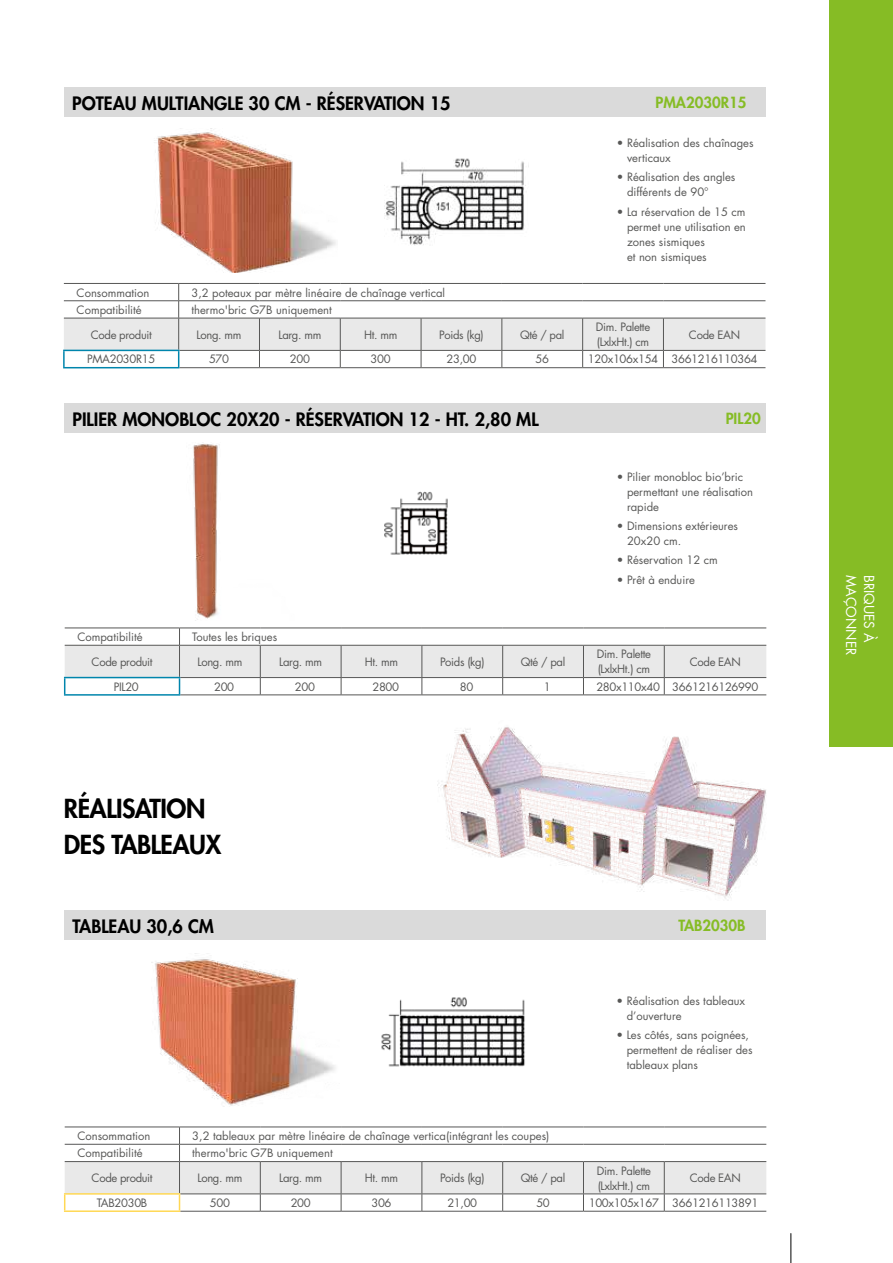
<style>
.page{position:relative;width:893px;height:1263px;background:#fff}
.page>*{position:absolute;margin:0;border:0;box-sizing:border-box;transform-origin:0 0}
.t1{font:800 25.5px/36px "Futura";letter-spacing:-.02em;color:#000}
.t2{font:800 18px "Futura";color:#000}
.t3{font:800 15px "Futura";color:#86bc25}
.t4{font:13.5px "Futura";color:#fff}
.t5{font:11.25px/15px "Futura";color:#575756}
.t6{font:11.25px/15px "Futura";letter-spacing:-.03em;color:#575756}
</style>
<div class="page">
<img style="left:157px;top:130px;width:179px;height:142px">
<hr style="left:259px;top:367px;width:81px;height:1px;background:#575756">
<hr style="left:340px;top:367px;width:81px;height:1px;background:#575756">
<hr style="left:421px;top:367px;width:81px;height:1px;background:#575756">
<hr style="left:502px;top:367px;width:81px;height:1px;background:#575756">
<hr style="left:583px;top:367px;width:80px;height:1px;background:#575756">
<hr style="left:663px;top:367px;width:102px;height:1px;background:#575756">
<hr style="left:179px;top:367px;width:80px;height:1px;background:#575756">
<hr style="left:64px;top:283px;width:115px;height:1px;background:#575756">
<hr style="left:179px;top:283px;width:80px;height:1px;background:#575756">
<hr style="left:259px;top:283px;width:81px;height:1px;background:#575756">
<hr style="left:340px;top:283px;width:81px;height:1px;background:#575756">
<hr style="left:421px;top:283px;width:81px;height:1px;background:#575756">
<hr style="left:502px;top:283px;width:81px;height:1px;background:#575756">
<hr style="left:583px;top:283px;width:80px;height:1px;background:#575756">
<hr style="left:663px;top:283px;width:102px;height:1px;background:#575756">
<svg style="left:63px;top:284px;width:702px;height:83px"></svg>
<hr style="left:63px;top:367px;width:116px;height:1px;background:#0085ac">
<div style="left:64px;top:88px;width:701px;height:29px;background:#dadada"></div>
<img style="left:385px;top:158px;width:144px;height:87px">
<hr style="left:260px;top:694px;width:81px;height:1px;background:#575756">
<hr style="left:341px;top:694px;width:81px;height:1px;background:#575756">
<hr style="left:422px;top:694px;width:81px;height:1px;background:#575756">
<hr style="left:503px;top:694px;width:80px;height:1px;background:#575756">
<hr style="left:583px;top:694px;width:81px;height:1px;background:#575756">
<hr style="left:664px;top:694px;width:102px;height:1px;background:#575756">
<hr style="left:180px;top:694px;width:80px;height:1px;background:#575756">
<svg style="left:64px;top:628px;width:702px;height:66px"></svg>
<hr style="left:64px;top:694px;width:116px;height:2px;background:#0085ac">
<img style="left:384px;top:491px;width:64px;height:64px">
<img style="left:193px;top:444px;width:27px;height:177px">
<div style="left:64px;top:403px;width:702px;height:30px;background:#dadada"></div>
<hr style="left:260px;top:1211px;width:81px;height:1px;background:#575756">
<hr style="left:341px;top:1211px;width:81px;height:1px;background:#575756">
<hr style="left:422px;top:1211px;width:81px;height:1px;background:#575756">
<hr style="left:503px;top:1211px;width:80px;height:1px;background:#575756">
<hr style="left:583px;top:1211px;width:81px;height:1px;background:#575756">
<hr style="left:664px;top:1211px;width:102px;height:1px;background:#575756">
<hr style="left:180px;top:1211px;width:80px;height:1px;background:#575756">
<svg style="left:64px;top:1127px;width:702px;height:84px"></svg>
<hr style="left:64px;top:1210px;width:116px;height:2px;background:#ffd854">
<div style="left:64px;top:910px;width:702px;height:29px;background:#dadada"></div>
<img style="left:151px;top:959px;width:184px;height:148px">
<img style="left:381px;top:997px;width:144px;height:70px">
<img style="left:438px;top:727px;width:328px;height:174px">
<hr style="left:790px;top:1233px;width:1px;height:30px;background:#000">
<div style="left:829px;top:0;width:64px;height:746px;background:#86bc25"></div>
<h2 class="t2" style="left:72px;top:92px;width:380px">POTEAU MULTIANGLE 30 CM - RÉSERVATION 15</h2>
<h3 class="t3" style="left:655px;top:92px;width:92px">PMA2030R15</h3>
<p class="t5" style="left:627px;top:135px;width:128px;text-indent:-10px">• Réalisation des chaînages verticaux</p>
<p class="t5" style="left:627px;top:169px;width:110px;text-indent:-10px">• Réalisation des angles différents de 90°</p>
<p class="t5" style="left:627px;top:204px;width:120px;text-indent:-10px">• La réservation de 15 cm permet une utilisation en zones sismiques<br>et non sismiques</p>
<p class="t5" style="left:77px;top:285px;width:74px">Consommation</p>
<p class="t5" style="left:191px;top:285px;width:255px">3,2 poteaux par mètre linéaire de chaînage vertical</p>
<p class="t5" style="left:77px;top:302px;width:67px">Compatibilité</p>
<p class="t5" style="left:191px;top:302px;width:142px">thermo'bric G7B uniquement</p>
<p class="t6" style="left:91px;top:327px;width:62px">Code produit</p>
<p class="t5" style="left:197px;top:327px;width:46px">Long. mm</p>
<p class="t5" style="left:278px;top:327px;width:44px">Larg. mm</p>
<p class="t5" style="left:364px;top:327px;width:35px">Ht. mm</p>
<p class="t5" style="left:439px;top:327px;width:46px">Poids (kg)</p>
<p class="t5" style="left:520px;top:327px;width:46px">Qté / pal</p>
<p class="t6" style="left:596px;top:319px;width:56px">Dim. Palette (LxlxHt.) cm</p>
<p class="t5" style="left:689px;top:327px;width:53px">Code EAN</p>
<p class="t6" style="left:87px;top:352px;width:70px">PMA2030R15</p>
<p class="t5" style="left:209px;top:352px;width:22px">570</p>
<p class="t5" style="left:290px;top:352px;width:22px">200</p>
<p class="t5" style="left:371px;top:352px;width:22px">300</p>
<p class="t5" style="left:447px;top:352px;width:31px">23,00</p>
<p class="t5" style="left:535px;top:352px;width:15px">56</p>
<p class="t6" style="left:588px;top:352px;width:171px">120x106x154 3661216110364</p>
<h2 class="t2" style="left:73px;top:408px;width:467px">PILIER MONOBLOC 20X20 - RÉSERVATION 12 - HT. 2,80 ML</h2>
<h3 class="t3" style="left:726px;top:408px;width:37px">PIL20</h3>
<p class="t5" style="left:627px;top:469px;width:128px;text-indent:-10px">• Pilier monobloc bio’bric permettant une réalisation rapide</p>
<p class="t5" style="left:627px;top:518px;width:113px;text-indent:-10px">• Dimensions extérieures<br>20x20 cm.</p>
<p class="t5" style="left:617px;top:552px;width:103px">• Réservation 12 cm</p>
<p class="t5" style="left:617px;top:572px;width:80px">• Prêt à enduire</p>
<p class="t5" style="left:77px;top:629px;width:67px">Compatibilité</p>
<p class="t5" style="left:192px;top:629px;width:86px">Toutes les briques</p>
<p class="t6" style="left:92px;top:654px;width:62px">Code produit</p>
<p class="t5" style="left:197px;top:654px;width:46px">Long. mm</p>
<p class="t5" style="left:279px;top:654px;width:44px">Larg. mm</p>
<p class="t5" style="left:365px;top:654px;width:35px">Ht. mm</p>
<p class="t5" style="left:440px;top:654px;width:46px">Poids (kg)</p>
<p class="t5" style="left:521px;top:654px;width:46px">Qté / pal</p>
<p class="t6" style="left:597px;top:646px;width:56px">Dim. Palette (LxlxHt.) cm</p>
<p class="t5" style="left:690px;top:654px;width:53px">Code EAN</p>
<p class="t5" style="left:114px;top:679px;width:27px">PIL20</p>
<p class="t5" style="left:214px;top:679px;width:22px">200</p>
<p class="t5" style="left:295px;top:679px;width:22px">200</p>
<p class="t5" style="left:372px;top:679px;width:28px">2800</p>
<p class="t5" style="left:460px;top:679px;width:15px">80</p>
<p class="t5" style="left:544px;top:679px;width:8px">1</p>
<p class="t6" style="left:596px;top:679px;width:163px">280x110x40 3661216126990</p>
<h1 class="t1" style="left:64px;top:790px;width:159px">RÉALISATION<br>DES TABLEAUX</h1>
<h2 class="t2" style="left:73px;top:914px;width:143px">TABLEAU 30,6 CM</h2>
<h3 class="t3" style="left:678px;top:915px;width:68px">TAB2030B</h3>
<p class="t5" style="left:627px;top:993px;width:120px;text-indent:-10px">• Réalisation des tableaux d’ouverture</p>
<p class="t5" style="left:627px;top:1027px;width:127px;text-indent:-10px">• Les côtés, sans poignées, permettent de réaliser des tableaux plans</p>
<p class="t5" style="left:77px;top:1128px;width:74px">Consommation</p>
<p class="t5" style="left:192px;top:1128px;width:359px">3,2 tableaux par mètre linéaire de chaînage vertica(intégrant les coupes)</p>
<p class="t5" style="left:77px;top:1145px;width:67px">Compatibilité</p>
<p class="t5" style="left:192px;top:1145px;width:142px">thermo'bric G7B uniquement</p>
<p class="t6" style="left:92px;top:1170px;width:62px">Code produit</p>
<p class="t5" style="left:197px;top:1170px;width:46px">Long. mm</p>
<p class="t5" style="left:279px;top:1170px;width:44px">Larg. mm</p>
<p class="t5" style="left:365px;top:1170px;width:35px">Ht. mm</p>
<p class="t5" style="left:440px;top:1170px;width:46px">Poids (kg)</p>
<p class="t5" style="left:521px;top:1170px;width:46px">Qté / pal</p>
<p class="t6" style="left:597px;top:1163px;width:56px">Dim. Palette (LxlxHt.) cm</p>
<p class="t5" style="left:690px;top:1170px;width:53px">Code EAN</p>
<p class="t6" style="left:97px;top:1195px;width:52px">TAB2030B</p>
<p class="t5" style="left:210px;top:1195px;width:22px">500</p>
<p class="t5" style="left:291px;top:1195px;width:22px">200</p>
<p class="t5" style="left:371px;top:1195px;width:22px">306</p>
<p class="t5" style="left:447px;top:1195px;width:31px">21,00</p>
<p class="t5" style="left:536px;top:1195px;width:15px">50</p>
<p class="t6" style="left:589px;top:1195px;width:171px">100x105x167 3661216113891</p>
<p class="t4" style="left:860px;top:575px;width:81px;rotate:90deg">MAÇONNER</p>
<p class="t4" style="left:878px;top:575px;width:69px;rotate:90deg">BRIQUES À</p>
</div>
